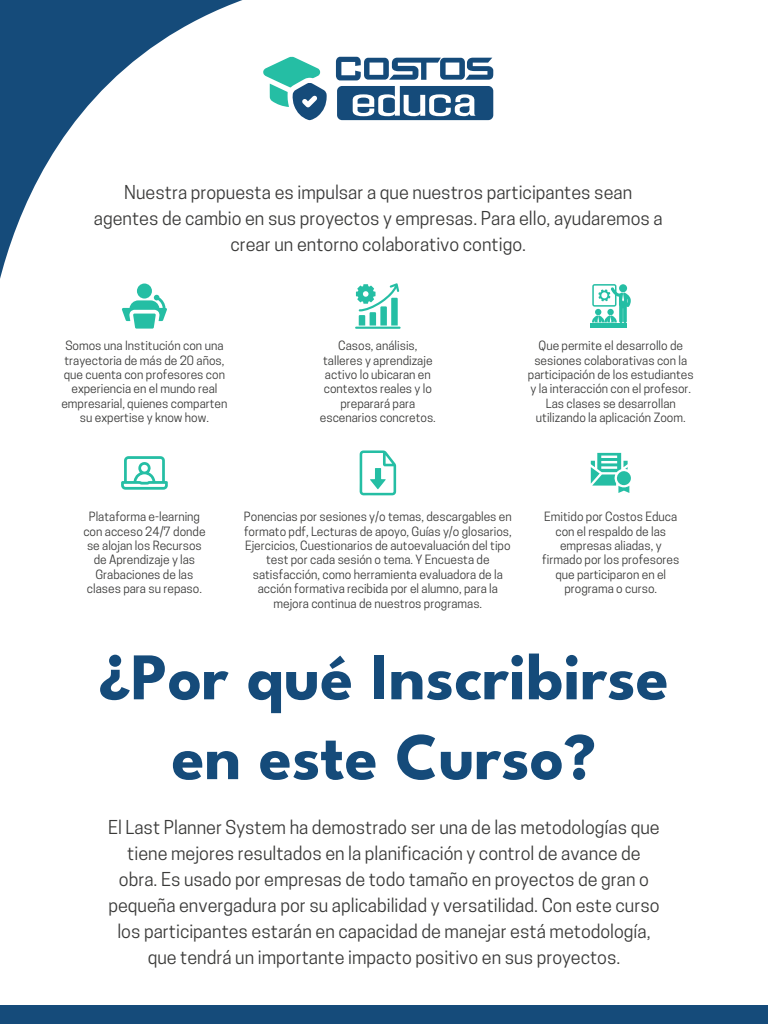
<style>
.page{position:relative;width:768px;height:1024px;background:#fff}
.page>*{position:absolute;margin:0;border:0;box-sizing:border-box;transform-origin:0 0}
.t1{font:700 66.5px/79.8px "League Spartan";color:#154b7a;text-align:center}
.t2{font:18px/26px "Cooper Hewitt";color:#3a3a39;text-align:center}
.t3{font:12px/14.4px "Cooper Hewitt";color:#3a3a39;text-align:center}
</style>
<div class="page">
<div style="left:0;top:1005px;width:768px;height:19px;background:#154b7a"></div>
<svg style="left:337px;top:86px;width:156px;height:34px"></svg>
<svg style="left:336px;top:57px;width:157px;height:23px"></svg>
<svg style="left:273px;top:57px;width:54px;height:63px"></svg>
<svg style="left:0;top:0;width:273px;height:310px"></svg>
<hr style="left:355px;top:327px;width:46px;height:2px;background:#25bea4">
<svg style="left:356px;top:283px;width:43px;height:43px"></svg>
<div style="left:591px;top:323px;width:36px;height:5px;background:#25bea4"></div>
<svg style="left:592px;top:284px;width:39px;height:39px"></svg>
<div style="left:137px;top:284px;width:15px;height:15px;background:#25bea4;border-radius:50%"></div>
<svg style="left:122px;top:295px;width:45px;height:34px"></svg>
<svg style="left:360px;top:450px;width:36px;height:45px"></svg>
<svg style="left:591px;top:453px;width:40px;height:40px"></svg>
<svg style="left:121px;top:456px;width:47px;height:34px"></svg>
<h2 class="t2" style="left:94px;top:179px;width:570px">Nuestra propuesta es impulsar a que nuestros participantes sean agentes de cambio en sus proyectos y empresas. Para ello, ayudaremos a crear un entorno colaborativo contigo.</h2>
<p class="t3" style="left:61px;top:339px;width:168px">Somos una Institución con una trayectoria de más de 20 años, que cuenta con profesores con experiencia en el mundo real empresarial, quienes comparten su expertise y know how.</p>
<p class="t3" style="left:320px;top:339px;width:117px">Casos, análisis, talleres y aprendizaje activo lo ubicaran en contextos reales y lo preparará para escenarios concretos.</p>
<p class="t3" style="left:528px;top:339px;width:167px">Que permite el desarrollo de sesiones colaborativas con la participación de los estudiantes y la interacción con el profesor.<br>Las clases se desarrollan utilizando la aplicación Zoom.</p>
<p class="t3" style="left:83px;top:509px;width:124px">Plataforma e-learning con acceso 24/7 donde se alojan los Recursos de Aprendizaje y las<br>Grabaciones de las clases para su repaso.</p>
<p class="t3" style="left:244px;top:509px;width:269px">Ponencias por sesiones y/o temas, descargables en formato pdf, Lecturas de apoyo, Guías y/o glosarios, Ejercicios, Cuestionarios de autoevaluación del tipo test por cada sesión o tema. Y Encuesta de satisfacción, como herramienta evaluadora de la acción formativa recibida por el alumno, para la mejora continua de nuestros programas.</p>
<p class="t3" style="left:542px;top:509px;width:139px">Emitido por Costos Educa con el respaldo de las empresas aliadas, y firmado por los profesores que participaron en el programa o curso.</p>
<h1 class="t1" style="left:99px;top:632px;width:572px">¿Por qué Inscribirse en este Curso?</h1>
<p class="t2" style="left:108px;top:814px;width:553px">El Last Planner System ha demostrado ser una de las metodologías que tiene mejores resultados en la planificación y control de avance de obra. Es usado por empresas de todo tamaño en proyectos de gran o pequeña envergadura por su aplicabilidad y versatilidad. Con este curso los participantes estarán en capacidad de manejar está metodología, que tendrá un importante impacto positivo en sus proyectos.</p>
</div>
